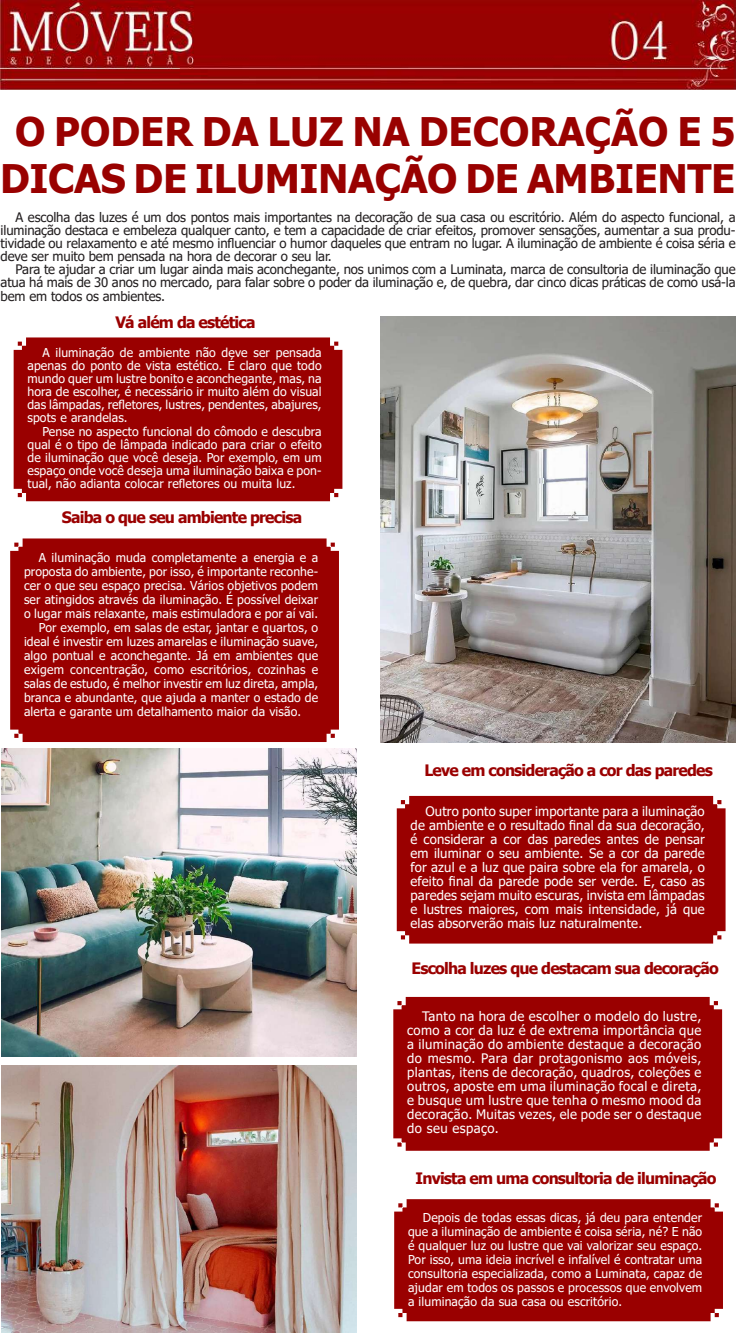
<style>
.page{position:relative;width:737px;height:1340px;background:#fff}
.page>*{position:absolute;margin:0;border:0;box-sizing:border-box;transform-origin:0 0}
.t1{font:700 39.38px/47.2px "Tahoma";letter-spacing:-.01em;color:#990100;text-align:center}
.t2{font:700 15.75px "Tahoma";letter-spacing:-.05em;color:#9a0000}
.t3{font:13.12px/14px "Tahoma";letter-spacing:.01em;color:#fff;text-align:justify}
.t4{font:13.12px/13.1px "Tahoma";letter-spacing:-.01em;color:#231f20;text-align:justify}
.t5{font:12.25px/13.1px "Tahoma";letter-spacing:.01em;color:#fff;text-align:justify}
</style>
<div class="page">
<img style="left:0;top:0;width:735px;height:89px">
<img style="left:381px;top:316px;width:354px;height:426px">
<div style="left:14px;top:337px;width:328px;height:164px;background:#9a0000"></div>
<div style="left:397px;top:796px;width:328px;height:147px;background:#9a0000"></div>
<div style="left:10px;top:538px;width:329px;height:204px;background:#9a0000"></div>
<div style="left:393px;top:996px;width:329px;height:154px;background:#9a0000"></div>
<div style="left:394px;top:1199px;width:329px;height:122px;background:#9a0000"></div>
<img style="left:1px;top:748px;width:355px;height:308px">
<img style="left:1px;top:1065px;width:355px;height:267px">
<h1 class="t1" style="left:0;top:109px;width:737px">O PODER DA LUZ NA DECORAÇÃO E 5<br>DICAS DE ILUMINAÇÃO DE AMBIENTE</h1>
<p class="t4" style="left:1px;top:211px;width:736px;text-indent:15px">A escolha das luzes é um dos pontos mais importantes na decoração de sua casa ou escritório. Além do aspecto funcional, a iluminação destaca e embeleza qualquer canto, e tem a capacidade de criar efeitos, promover sensações, aumentar a sua produ&shy;tividade ou relaxamento e até mesmo influenciar o humor daqueles que entram no lugar. A iluminação de ambiente é coisa séria e deve ser muito bem pensada na hora de decorar o seu lar.</p>
<p class="t4" style="left:1px;top:264px;width:736px;text-indent:15px">Para te ajudar a criar um lugar ainda mais aconchegante, nos unimos com a Luminata, marca de consultoria de iluminação que atua há mais de 30 anos no mercado, para falar sobre o poder da iluminação e, de quebra, dar cinco dicas práticas de como usá-la bem em todos os ambientes.</p>
<p class="t2" style="left:115px;top:312px;width:142px">Vá além da estética</p>
<p class="t5" style="left:27px;top:346px;width:296px;text-indent:15px">A iluminação de ambiente não deve ser pensada apenas do ponto de vista estético. É claro que todo mundo quer um lustre bonito e aconchegante, mas, na hora de escolher, é necessário ir muito além do visual das lâmpadas, refletores, lustres, pendentes, abajures, spots e arandelas.</p>
<p class="t5" style="left:27px;top:425px;width:296px;text-indent:15px">Pense no aspecto funcional do cômodo e descubra qual é o tipo de lâmpada indicado para criar o efeito de iluminação que você deseja. Por exemplo, em um espaço onde você deseja uma iluminação baixa e pon&shy;tual, não adianta colocar refletores ou muita luz.</p>
<p class="t2" style="left:62px;top:506px;width:242px">Saiba o que seu ambiente precisa</p>
<p class="t5" style="left:39px;top:551px;width:281px">A iluminação muda completamente a energia e a</p>
<p class="t5" style="left:24px;top:565px;width:296px">proposta do ambiente, por isso, é importante reconhe-</p>
<p class="t5" style="left:24px;top:579px;width:296px">cer o que seu espaço precisa. Vários objetivos podem</p>
<p class="t5" style="left:24px;top:593px;width:296px">ser atingidos através da iluminação. É possível deixar</p>
<p class="t5" style="left:24px;top:607px;width:296px">o lugar mais relaxante, mais estimuladora e por aí vai.</p>
<p class="t5" style="left:39px;top:621px;width:281px">Por exemplo, em salas de estar, jantar e quartos, o</p>
<p class="t5" style="left:24px;top:635px;width:296px">ideal é investir em luzes amarelas e iluminação suave,</p>
<p class="t5" style="left:24px;top:649px;width:296px">algo pontual e aconchegante. Já em ambientes que</p>
<p class="t5" style="left:24px;top:663px;width:296px">exigem concentração, como escritórios, cozinhas e</p>
<p class="t5" style="left:24px;top:677px;width:296px">salas de estudo, é melhor investir em luz direta, ampla,</p>
<p class="t5" style="left:24px;top:691px;width:296px">branca e abundante, que ajuda a manter o estado de</p>
<p class="t5" style="left:24px;top:705px;width:278px">alerta e garante um detalhamento maior da visão.</p>
<p class="t2" style="left:424px;top:759px;width:290px">Leve em consideração a cor das paredes</p>
<p class="t3" style="left:410px;top:805px;width:296px;text-indent:15px">Outro ponto super importante para a iluminação de ambiente e o resultado final da sua decoração, é considerar a cor das paredes antes de pensar em iluminar o seu ambiente. Se a cor da parede for azul e a luz que paira sobre ela for amarela, o efeito final da parede pode ser verde. E, caso as paredes sejam muito escuras, invista em lâmpadas e lustres maiores, com mais intensidade, já que elas absorverão mais luz naturalmente.</p>
<p class="t2" style="left:411px;top:957px;width:309px">Escolha luzes que destacam sua decoração</p>
<p class="t3" style="left:407px;top:1009px;width:296px;text-indent:15px">Tanto na hora de escolher o modelo do lustre, como a cor da luz é de extrema importância que a iluminação do ambiente destaque a decoração do mesmo. Para dar protagonismo aos móveis, plantas, itens de decoração, quadros, coleções e outros, aposte em uma iluminação focal e direta, e busque um lustre que tenha o mesmo mood da decoração. Muitas vezes, ele pode ser o destaque do seu espaço.</p>
<p class="t2" style="left:415px;top:1167px;width:302px">Invista em uma consultoria de iluminação</p>
<p class="t5" style="left:408px;top:1211px;width:296px;line-height:14px;text-indent:15px">Depois de todas essas dicas, já deu para entender que a iluminação de ambiente é coisa séria, né? E não é qualquer luz ou lustre que vai valorizar seu espaço.<br>Por isso, uma ideia incrível e infalível é contratar uma consultoria especializada, como a Luminata, capaz de ajudar em todos os passos e processos que envolvem a iluminação da sua casa ou escritório.</p>
</div>
